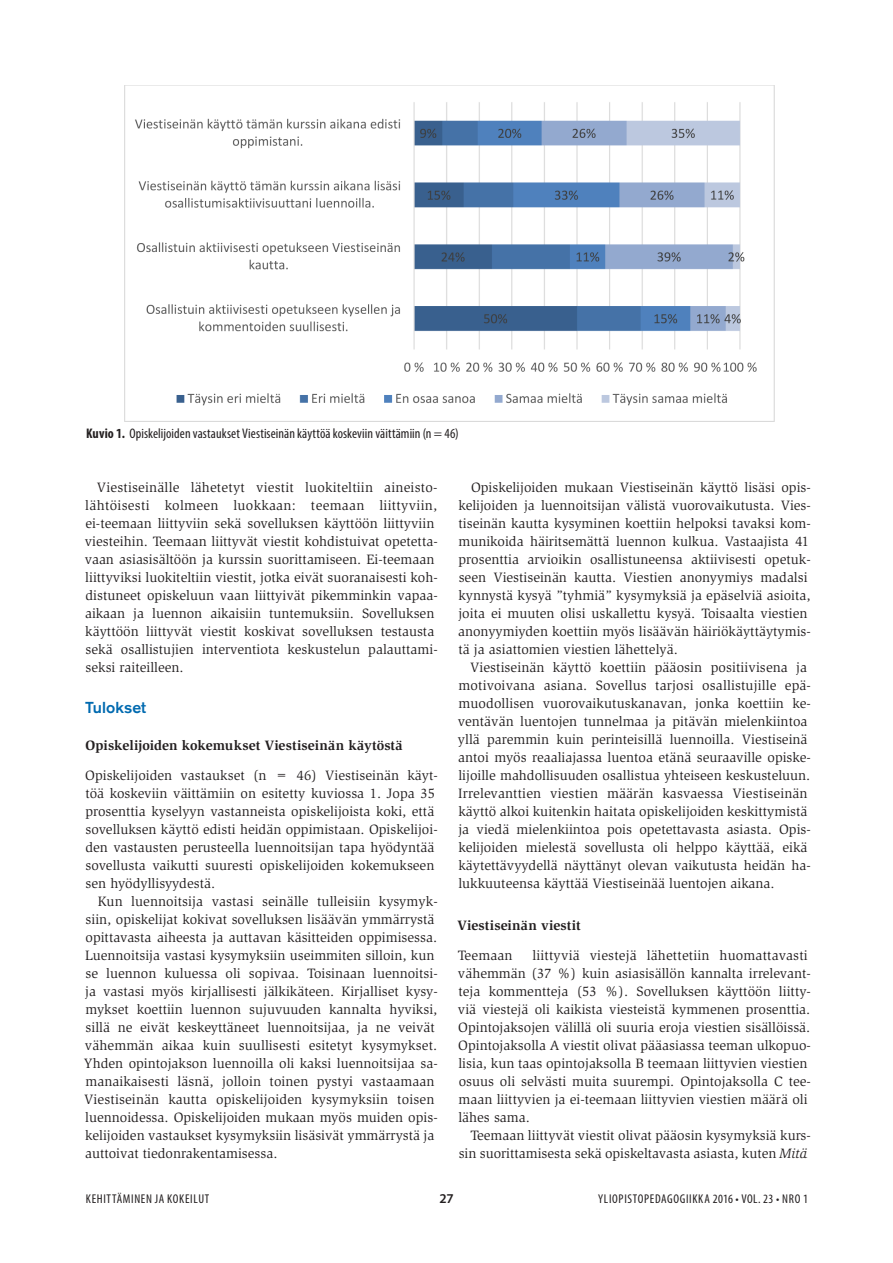
<style>
.page{position:relative;width:893px;height:1263px;background:#fff}
.page>*{position:absolute;margin:0;border:0;box-sizing:border-box;transform-origin:0 0}
.Väliotsikko{font:500 15.75px "Akzidenz Grotesk BQ";letter-spacing:.005em;color:#006ab0}
.Leipäteksti{font:13.95px/18px "Slimbach";color:#231f20}
.Leipätekstin_alku{font:13.95px/18px "Slimbach";color:#231f20}
.Kuvio-_ja_taulukkote{font:condensed 13.95px "Myriad Pro";letter-spacing:.005em;color:#231f20}
.Pikkuotsikko{font:700 13.95px "Slimbach";letter-spacing:.005em;color:#231f20}
.t1{font:600 13.5px "Myriad Pro";color:#231f20}
.t2{font:condensed 12.75px "Myriad Pro";letter-spacing:.05em;color:#231f20}
.s1{font-weight:700}
.s2{font-style:italic}
</style>
<div class="page">
<img style="left:124px;top:85px;width:651px;height:337px">
<p class="Kuvio-_ja_taulukkote" style="left:86px;top:425px;width:374px"><span class="s1">Kuvio 1.</span> Opiskelijoiden vastaukset Viestiseinän käyttöä koskeviin väittämiin (n = 46)</p>
<p class="Leipäteksti" style="left:85px;top:478px;width:354px;text-indent:12px">Viestiseinälle lähetetyt viestit luokiteltiin aineisto&shy;lähtöisesti kolmeen luokkaan: teemaan liittyviin, ei-teemaan liittyviin sekä sovelluksen käyttöön liittyviin viesteihin. Teemaan liittyvät viestit kohdistuivat opetetta&shy;vaan asiasisältöön ja kurssin suorittamiseen. Ei-teemaan liittyviksi luokiteltiin viestit, jotka eivät suoranaisesti koh&shy;distuneet opiskeluun vaan liittyivät pikemminkin vapaa&shy;aikaan ja luennon aikaisiin tuntemuksiin. Sovelluksen käyttöön liittyvät viestit koskivat sovelluksen testausta sekä osallistujien interventiota keskustelun palauttami&shy;seksi raiteilleen.</p>
<p class="Väliotsikko" style="left:85px;top:698px;width:63px">Tulokset</p>
<p class="Pikkuotsikko" style="left:86px;top:737px;width:319px">Opiskelijoiden kokemukset Viestiseinän käytöstä</p>
<p class="Leipätekstin_alku" style="left:85px;top:766px;width:354px">Opiskelijoiden vastaukset (n = 46) Viestiseinän käyt&shy;töä koskeviin väittämiin on esitetty kuviossa 1. Jopa 35 prosenttia kyselyyn vastanneista opiskelijoista koki, että sovelluksen käyttö edisti heidän oppimistaan. Opiskelijoi&shy;den vastausten perusteella luennoitsijan tapa hyödyntää sovellusta vaikutti suuresti opiskelijoiden kokemukseen sen hyödyllisyydestä.</p>
<p class="Leipäteksti" style="left:84px;top:892px;width:355px;text-indent:14px">Kun luennoitsija vastasi seinälle tulleisiin kysymyk&shy;siin, opiskelijat kokivat sovelluksen lisäävän ymmärrystä opittavasta aiheesta ja auttavan käsitteiden oppimisessa.<br>Luennoitsija vastasi kysymyksiin useimmiten silloin, kun se luennon kuluessa oli sopivaa. Toisinaan luennoitsi&shy;ja vastasi myös kirjallisesti jälkikäteen. Kirjalliset kysy&shy;mykset koettiin luennon sujuvuuden kannalta hyviksi, sillä ne eivät keskeyttäneet luennoitsijaa, ja ne veivät vähemmän aikaa kuin suullisesti esitetyt kysymykset.<br>Yhden opintojakson luennoilla oli kaksi luennoitsijaa sa&shy;manaikaisesti läsnä, jolloin toinen pystyi vastaamaan Viestiseinän kautta opiskelijoiden kysymyksiin toisen luennoidessa. Opiskelijoiden mukaan myös muiden opis&shy;kelijoiden vastaukset kysymyksiin lisäsivät ymmärrystä ja auttoivat tiedonrakentamisessa.</p>
<p class="Leipäteksti" style="left:458px;top:478px;width:354px;text-indent:13px">Opiskelijoiden mukaan Viestiseinän käyttö lisäsi opis&shy;kelijoiden ja luennoitsijan välistä vuorovaikutusta. Vies&shy;tiseinän kautta kysyminen koettiin helpoksi tavaksi kom&shy;munikoida häiritsemättä luennon kulkua. Vastaajista 41 prosenttia arvioikin osallistuneensa aktiivisesti opetuk&shy;seen Viestiseinän kautta. Viestien anonyymiys madalsi kynnystä kysyä ”tyhmiä” kysymyksiä ja epäselviä asioita, joita ei muuten olisi uskallettu kysyä. Toisaalta viestien anonyymiyden koettiin myös lisäävän häiriökäyttäytymis&shy;tä ja asiattomien viestien lähettelyä.</p>
<p class="Leipäteksti" style="left:458px;top:658px;width:354px;text-indent:12px">Viestiseinän käyttö koettiin pääosin positiivisena ja motivoivana asiana. Sovellus tarjosi osallistujille epä&shy;muodollisen vuorovaikutuskanavan, jonka koettiin ke&shy;ventävän luentojen tunnelmaa ja pitävän mielenkiintoa yllä paremmin kuin perinteisillä luennoilla. Viestiseinä antoi myös reaaliajassa luentoa etänä seuraaville opiske&shy;lijoille mahdollisuuden osallistua yhteiseen keskusteluun.<br>Irrelevanttien viestien määrän kasvaessa Viestiseinän käyttö alkoi kuitenkin haitata opiskelijoiden keskittymistä ja viedä mielenkiintoa pois opetettavasta asiasta. Opis&shy;kelijoiden mielestä sovellusta oli helppo käyttää, eikä käytettävyydellä näyttänyt olevan vaikutusta heidän ha&shy;lukkuuteensa käyttää Viestiseinää luentojen aikana.</p>
<p class="Pikkuotsikko" style="left:457px;top:917px;width:125px">Viestiseinän viestit</p>
<p class="Leipätekstin_alku" style="left:458px;top:946px;width:56px">Teemaan</p>
<p class="Leipätekstin_alku" style="left:458px;top:946px;width:354px;text-indent:74px">liittyviä viestejä lähettetiin huomattavasti vähemmän (37 %) kuin asiasisällön kannalta irrelevant&shy;teja kommentteja (53 %). Sovelluksen käyttöön liitty&shy;viä viestejä oli kaikista viesteistä kymmenen prosenttia.<br>Opintojaksojen välillä oli suuria eroja viestien sisällöissä.<br>Opintojaksolla A viestit olivat pääasiassa teeman ulkopuo&shy;lisia, kun taas opintojaksolla B teemaan liittyvien viestien osuus oli selvästi muita suurempi. Opintojaksolla C tee&shy;maan liittyvien ja ei-teemaan liittyvien viestien määrä oli lähes sama.</p>
<p class="Leipäteksti" style="left:459px;top:1126px;width:354px;text-align:right">Teemaan liittyvät viestit olivat pääosin kysymyksiä kurs&shy;sin suorittamisesta sekä opiskeltavasta asiasta, kuten <span class="s2">Mitä</span></p>
<p class="t2" style="left:86px;top:1191px;width:125px">KEHITTÄMINEN JA KOKEILUT</p>
<p class="t1" style="left:440px;top:1190px;width:16px">27</p>
<p class="t2" style="left:598px;top:1191px;width:211px">YLIOPISTOPEDAGOGIIKKA 2016 • VOL. 23 • NRO 1</p>
</div>
